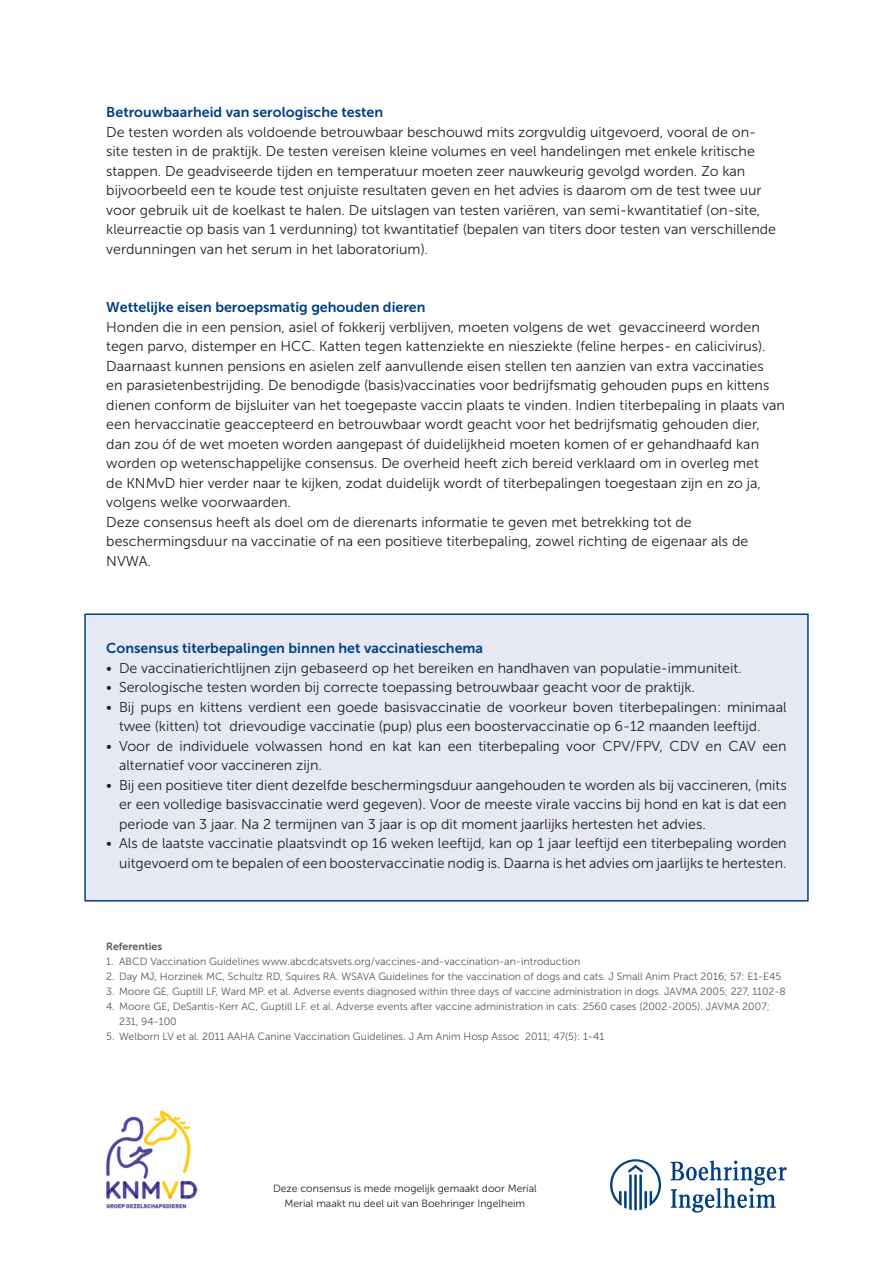
<style>
.page{position:relative;width:893px;height:1263px;background:#fff}
.page>*{position:absolute;margin:0;border:0;box-sizing:border-box;transform-origin:0 0}
.t1{font:14.25px/19.5px "Museo Sans 300";color:#231f20}
.t2{font:14.25px "Museo Sans 700";color:#014081}
.t3{font:10.5px/15px "Museo Sans 300";color:#57585a}
.t4{font:10.5px/15px "Museo Sans 300";color:#231f20;text-align:center}
.t5{font:10.5px "Museo Sans 700";color:#57585a}
</style>
<div class="page">
<div style="left:84px;top:613px;width:725px;height:288px;background:#e6e9f3;border:2px solid #014081"></div>
<svg style="left:610px;top:1159px;width:51px;height:51px"></svg>
<svg style="left:671px;top:1160px;width:116px;height:52px"></svg>
<img style="left:106px;top:1110px;width:92px;height:98px">
<p class="t2" style="left:106px;top:104px;width:278px">Betrouwbaarheid van serologische testen</p>
<p class="t1" style="left:106px;top:122px;width:671px">De testen worden als voldoende betrouwbaar beschouwd mits zorgvuldig uitgevoerd, vooral de on&shy;site testen in de praktijk. De testen vereisen kleine volumes en veel handelingen met enkele kritische stappen. De geadviseerde tijden en temperatuur moeten zeer nauwkeurig gevolgd worden. Zo kan bijvoorbeeld een te koude test onjuiste resultaten geven en het advies is daarom om de test twee uur voor gebruik uit de koelkast te halen. De uitslagen van testen variëren, van semi-kwantitatief (on-site, kleurreactie op basis van 1 verdunning) tot kwantitatief (bepalen van titers door testen van verschillende verdunningen van het serum in het laboratorium).</p>
<p class="t2" style="left:106px;top:299px;width:321px">Wettelijke eisen beroepsmatig gehouden dieren</p>
<p class="t1" style="left:106px;top:317px;width:680px">Honden die in een pension, asiel of fokkerij verblijven, moeten volgens de wet gevaccineerd worden tegen parvo, distemper en HCC. Katten tegen kattenziekte en niesziekte (feline herpes- en calicivirus).<br>Daarnaast kunnen pensions en asielen zelf aanvullende eisen stellen ten aanzien van extra vaccinaties<br>en parasietenbestrijding. De benodigde (basis)vaccinaties voor bedrijfsmatig gehouden pups en kittens dienen conform de bijsluiter van het toegepaste vaccin plaats te vinden. Indien titerbepaling in plaats van een hervaccinatie geaccepteerd en betrouwbaar wordt geacht voor het bedrijfsmatig gehouden dier, dan zou óf de wet moeten worden aangepast óf duidelijkheid moeten komen of er gehandhaafd kan worden op wetenschappelijke consensus. De overheid heeft zich bereid verklaard om in overleg met<br>de KNMvD hier verder naar te kijken, zodat duidelijk wordt of titerbepalingen toegestaan zijn en zo ja, volgens welke voorwaarden.</p>
<p class="t1" style="left:106px;top:512px;width:644px">Deze consensus heeft als doel om de dierenarts informatie te geven met betrekking tot de beschermingsduur na vaccinatie of na een positieve titerbepaling, zowel richting de eigenaar als de<br>NVWA.</p>
<p class="t2" style="left:106px;top:640px;width:378px">Consensus titerbepalingen binnen het vaccinatieschema</p>
<p class="t1" style="left:106px;top:658px;width:637px">• De vaccinatierichtlijnen zijn gebaseerd op het bereiken en handhaven van populatie-immuniteit.</p>
<p class="t1" style="left:106px;top:678px;width:590px">• Serologische testen worden bij correcte toepassing betrouwbaar geacht voor de praktijk.</p>
<p class="t1" style="left:119px;top:697px;width:669px;text-indent:-13px">• Bij pups en kittens verdient een goede basisvaccinatie de voorkeur boven titerbepalingen: minimaal twee (kitten) tot drievoudige vaccinatie (pup) plus een boostervaccinatie op 6-12 maanden leeftijd.</p>
<p class="t1" style="left:119px;top:736px;width:669px;text-indent:-13px">• Voor de individuele volwassen hond en kat kan een titerbepaling voor CPV/FPV, CDV en CAV een alternatief voor vaccineren zijn.</p>
<p class="t1" style="left:119px;top:775px;width:669px;text-align:justify;text-indent:-13px">• Bij een positieve titer dient dezelfde beschermingsduur aangehouden te worden als bij vaccineren, (mits er een volledige basisvaccinatie werd gegeven). Voor de meeste virale vaccins bij hond en kat is dat een periode van 3 jaar. Na 2 termijnen van 3 jaar is op dit moment jaarlijks hertesten het advies.</p>
<p class="t1" style="left:106px;top:834px;width:682px;text-align:right">• Als de laatste vaccinatie plaatsvindt op 16 weken leeftijd, kan op 1 jaar leeftijd een titerbepaling worden uitgevoerd om te bepalen of een boostervaccinatie nodig is. Daarna is het advies om jaarlijks te hertesten.</p>
<p class="t5" style="left:106px;top:940px;width:57px">Referenties</p>
<p class="t3" style="left:106px;top:954px;width:476px">1. ABCD Vaccination Guidelines www.abcdcatsvets.org/vaccines-and-vaccination-an-introduction</p>
<p class="t3" style="left:106px;top:969px;width:676px">2. Day MJ, Horzinek MC, Schultz RD, Squires RA. WSAVA Guidelines for the vaccination of dogs and cats. J Small Anim Pract 2016; 57: E1-E45</p>
<p class="t3" style="left:106px;top:984px;width:681px">3. Moore GE, Guptill LF, Ward MP. et al. Adverse events diagnosed within three days of vaccine administration in dogs. JAVMA 2005; 227, 1102-8</p>
<p class="t3" style="left:119px;top:999px;width:652px;text-indent:-13px">4. Moore GE, DeSantis-Kerr AC, Guptill LF. et al. Adverse events after vaccine administration in cats: 2560 cases (2002-2005). JAVMA 2007;<br>231, 94-100</p>
<p class="t3" style="left:106px;top:1029px;width:499px">5. Welborn LV et al. 2011 AAHA Canine Vaccination Guidelines. J Am Anim Hosp Assoc 2011; 47(5): 1-41</p>
<p class="t4" style="left:273px;top:1181px;width:265px">Deze consensus is mede mogelijk gemaakt door Merial<br>Merial maakt nu deel uit van Boehringer Ingelheim</p>
</div>
